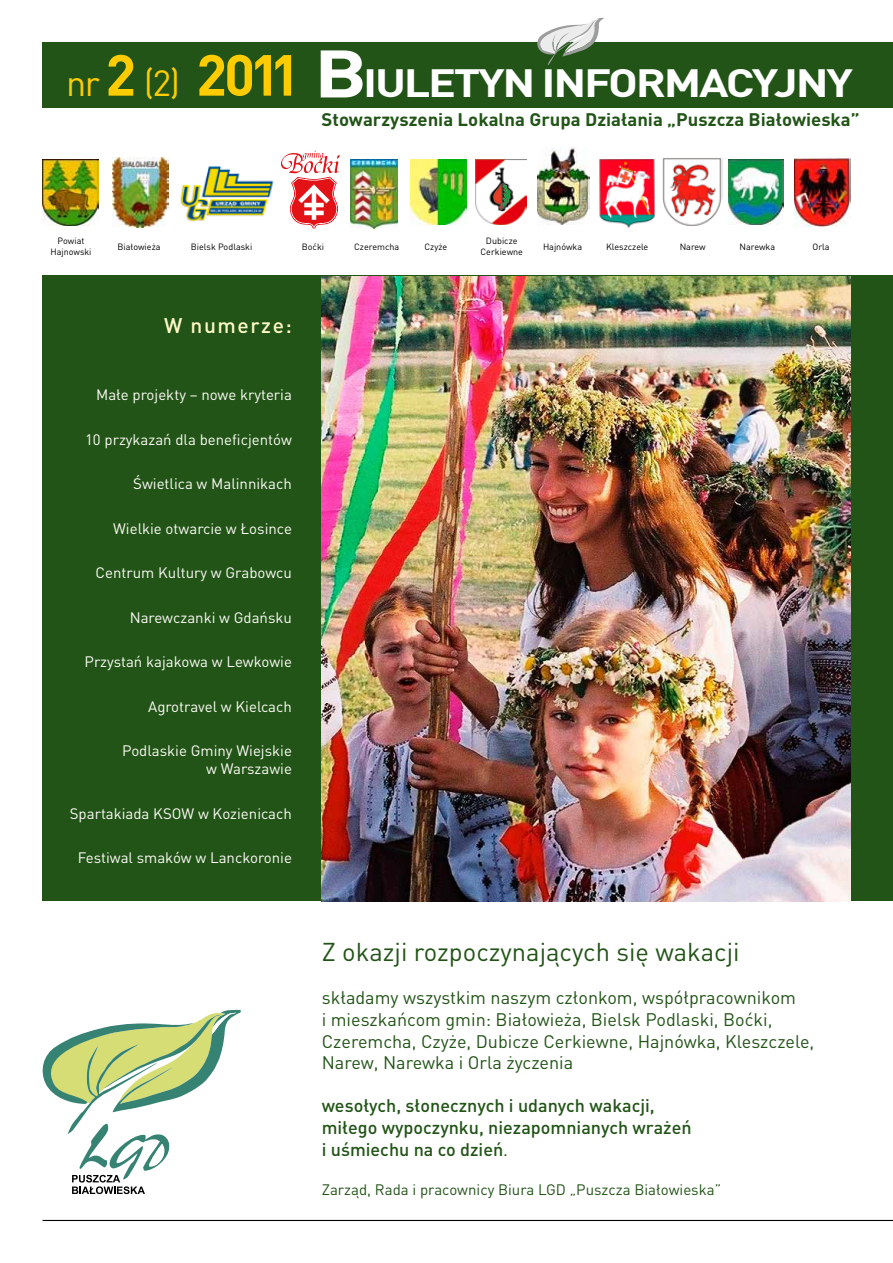
<style>
.page{position:relative;width:893px;height:1263px;background:#fff}
.page>*{position:absolute;margin:0;border:0;box-sizing:border-box;transform-origin:0 0}
.t1{font:700 39px "DINCE";letter-spacing:-.05em;color:#fff;scale:1.19 1}
.t2{font:25.5px "DINCE";color:#225417}
.t3{font:500 21px "DINCE";letter-spacing:.075em;color:#fff9c7}
.t4{font:18px/21.6px "DINCE";color:#225417}
.t5{font:500 18px/21.6px "DINCE";color:#225417}
.t6{font:700 18px "DINCE";color:#225417}
.t7{font:15px/18px "DINCE";color:#fcfbf5;text-align:right}
.t8{font:15px "DINCE";color:#225417}
.t9{font:9px/10.8px "DINCE";color:#000;text-align:center}
.s1{font-weight:400;font-size:36px;color:#fc0}
.s2{font-size:57px;color:#fc0}
.s3{font-size:66px}
.s4{font-weight:400}
</style>
<div class="page">
<div style="left:43px;top:276px;width:850px;height:625px;background:#225417"></div>
<div style="left:43px;top:42px;width:850px;height:66px;background:#225417"></div>
<svg style="left:537px;top:18px;width:67px;height:47px"></svg>
<hr style="left:43px;top:1220px;width:850px;height:1px;background:#000">
<svg style="left:43px;top:1009px;width:198px;height:185px"></svg>
<img style="left:322px;top:276px;width:528px;height:625px">
<img style="left:537px;top:147px;width:52px;height:77px">
<img style="left:599px;top:159px;width:57px;height:69px">
<img style="left:410px;top:159px;width:56px;height:65px">
<img style="left:794px;top:158px;width:56px;height:68px">
<img style="left:662px;top:158px;width:60px;height:68px">
<img style="left:476px;top:159px;width:50px;height:65px">
<img style="left:112px;top:158px;width:56px;height:69px">
<img style="left:351px;top:159px;width:46px;height:70px">
<img style="left:728px;top:159px;width:55px;height:66px">
<svg style="left:281px;top:151px;width:59px;height:78px"></svg>
<img style="left:43px;top:160px;width:55px;height:65px">
<img style="left:180px;top:166px;width:94px;height:56px">
<h1 class="t1" style="left:66px;top:58px;width:662px"><span class="s1">nr</span> <span class="s2">2</span> <span class="s1">(2)</span> <span class="s2">2011</span> <span class="s3">B</span>iuletyn informacyjny</h1>
<p class="t6" style="left:322px;top:107px;width:540px">Stowarzyszenia Lokalna Grupa Działania „Puszcza Białowieska”</p>
<p class="t9" style="left:50px;top:235px;width:43px">Powiat<br>Hajnowski</p>
<p class="t9" style="left:118px;top:241px;width:45px">Białowieża</p>
<p class="t9" style="left:302px;top:241px;width:24px">Boćki</p>
<p class="t9" style="left:354px;top:241px;width:47px">Czeremcha</p>
<p class="t9" style="left:424px;top:241px;width:24px">Czyże</p>
<p class="t9" style="left:543px;top:241px;width:41px">Hajnówka</p>
<p class="t9" style="left:606px;top:241px;width:44px">Kleszczele</p>
<p class="t9" style="left:680px;top:241px;width:28px">Narew</p>
<p class="t9" style="left:739px;top:241px;width:37px">Narewka</p>
<p class="t9" style="left:813px;top:241px;width:19px">Orla</p>
<p class="t9" style="left:481px;top:235px;width:44px">Dubicze<br>Cerkiewne</p>
<p class="t9" style="left:191px;top:241px;width:63px">Bielsk Podlaski</p>
<h3 class="t3" style="left:164px;top:312px;width:129px">W numerze:</h3>
<p class="t7" style="left:96px;top:385px;width:197px">Małe projekty – nowe kryteria</p>
<p class="t7" style="left:85px;top:430px;width:208px">10 przykazań dla beneficjentów</p>
<p class="t7" style="left:133px;top:474px;width:160px">Świetlica w Malinnikach</p>
<p class="t7" style="left:113px;top:519px;width:180px">Wielkie otwarcie w Łosince</p>
<p class="t7" style="left:96px;top:563px;width:198px">Centrum Kultury w Grabowcu</p>
<p class="t7" style="left:130px;top:608px;width:164px">Narewczanki w Gdańsku</p>
<p class="t7" style="left:85px;top:652px;width:209px">Przystań kajakowa w Lewkowie</p>
<p class="t7" style="left:148px;top:697px;width:145px">Agrotravel w Kielcach</p>
<p class="t7" style="left:122px;top:741px;width:171px">Podlaskie Gminy Wiejskie w Warszawie</p>
<p class="t7" style="left:70px;top:804px;width:224px">Spartakiada KSOW w Kozienicach</p>
<p class="t7" style="left:78px;top:848px;width:216px">Festiwal smaków w Lanckoronie</p>
<h2 class="t2" style="left:322px;top:936px;width:419px">Z okazji rozpoczynających się wakacji</h2>
<p class="t4" style="left:322px;top:987px;width:494px">składamy wszystkim naszym członkom, współpracownikom<br>i mieszkańcom gmin: Białowieża, Bielsk Podlaski, Boćki, Czeremcha, Czyże, Dubicze Cerkiewne, Hajnówka, Kleszczele, Narew, Narewka i Orla życzenia</p>
<p class="t5" style="left:322px;top:1094px;width:371px">wesołych, słonecznych i udanych wakacji, miłego wypoczynku, niezapomnianych wrażeń i uśmiechu na co dzień<span class="s4">.</span></p>
<p class="t8" style="left:322px;top:1180px;width:401px">Zarząd, Rada i pracownicy Biura LGD „Puszcza Białowieska”</p>
</div>
